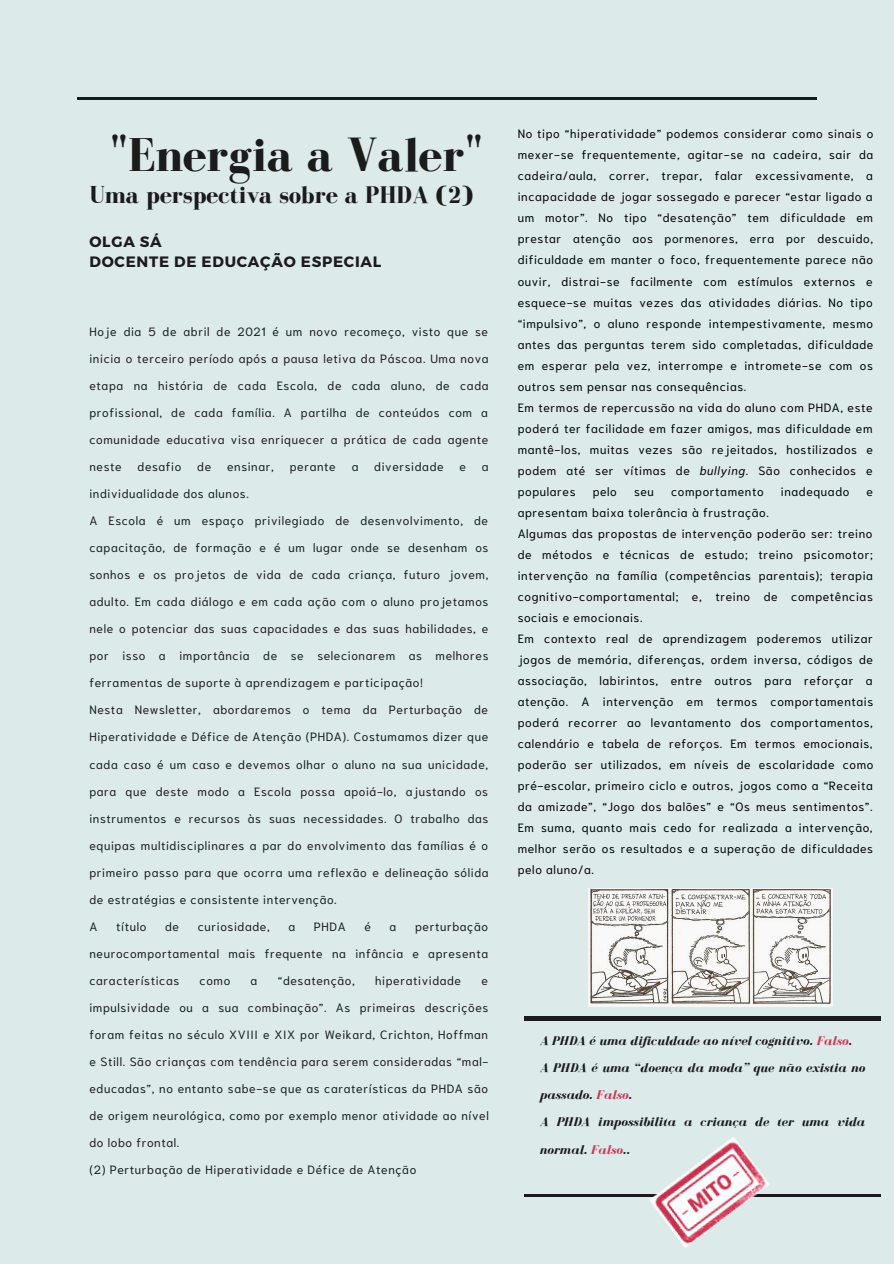
<style>
.page{position:relative;width:894px;height:1264px;background:#fff}
.page>*{position:absolute;margin:0;border:0;box-sizing:border-box;transform-origin:0 0}
.t1{font:700 48.75px "Bodoni FLF";color:#1b1b1b}
.t2{font:700 24.75px "Bodoni FLF";color:#1b1b1b}
.t3{font:700 15px "Montserrat";letter-spacing:.05em;color:#1b1b1b}
.t4{font:italic 700 13.05px/27.2px "Bodoni FLF";color:#1b1b1b}
.t5{font:12px/21px "Niramit";letter-spacing:.05em;color:#000;text-align:justify}
.t6{font:12px "Niramit";letter-spacing:.05em;color:#1b1b1b}
.s1{font-style:italic}
.s2{color:#cd3754}
</style>
<div class="page">
<div style="left:0;top:0;width:893px;height:1263px;background:#ddeaea"></div>
<hr style="left:524px;top:1193px;width:356px;height:3px;background:#1b1b1b">
<hr style="left:77px;top:97px;width:739px;height:2px;background:#1b1b1b">
<hr style="left:524px;top:1016px;width:356px;height:4px;background:#1b1b1b">
<img style="left:638px;top:1137px;width:143px;height:111px">
<img style="left:588px;top:888px;width:244px;height:118px">
<p class="t1" style="left:109px;top:129px;width:375px">"Energia a Valer"</p>
<p class="t2" style="left:89px;top:181px;width:385px">Uma perspectiva sobre a PHDA (2)</p>
<p class="t3" style="left:89px;top:232px;width:74px">OLGA SÁ</p>
<p class="t3" style="left:89px;top:252px;width:293px">DOCENTE DE EDUCAÇÃO ESPECIAL</p>
<p class="t6" style="left:89px;top:322px;width:400px">Hoje dia 5 de abril de 2021 é um novo recomeço, visto que se</p>
<p class="t6" style="left:89px;top:350px;width:400px">inicia o terceiro período após a pausa letiva da Páscoa. Uma nova</p>
<p class="t6" style="left:89px;top:377px;width:400px">etapa na história de cada Escola, de cada aluno, de cada</p>
<p class="t6" style="left:89px;top:404px;width:400px">profissional, de cada família. A partilha de conteúdos com a</p>
<p class="t6" style="left:89px;top:431px;width:400px">comunidade educativa visa enriquecer a prática de cada agente</p>
<p class="t6" style="left:89px;top:458px;width:34px">neste</p>
<p class="t6" style="left:137px;top:458px;width:45px">desafio</p>
<p class="t6" style="left:197px;top:458px;width:15px">de</p>
<p class="t6" style="left:227px;top:458px;width:48px">ensinar,</p>
<p class="t6" style="left:290px;top:458px;width:48px">perante</p>
<p class="t6" style="left:351px;top:458px;width:8px">a</p>
<p class="t6" style="left:374px;top:458px;width:71px">diversidade</p>
<p class="t6" style="left:459px;top:458px;width:8px">e</p>
<p class="t6" style="left:481px;top:458px;width:8px">a</p>
<p class="t6" style="left:89px;top:485px;width:161px">individualidade dos alunos.</p>
<p class="t6" style="left:89px;top:512px;width:400px">A Escola é um espaço privilegiado de desenvolvimento, de</p>
<p class="t6" style="left:89px;top:539px;width:400px">capacitação, de formação e é um lugar onde se desenham os</p>
<p class="t6" style="left:89px;top:566px;width:400px">sonhos e os projetos de vida de cada criança, futuro jovem,</p>
<p class="t6" style="left:89px;top:593px;width:400px">adulto. Em cada diálogo e em cada ação com o aluno projetamos</p>
<p class="t6" style="left:89px;top:620px;width:400px">nele o potenciar das suas capacidades e das suas habilidades, e</p>
<p class="t6" style="left:89px;top:647px;width:400px">por isso a importância de se selecionarem as melhores</p>
<p class="t6" style="left:89px;top:674px;width:335px">ferramentas de suporte à aprendizagem e participação!</p>
<p class="t6" style="left:89px;top:701px;width:400px">Nesta Newsletter, abordaremos o tema da Perturbação de</p>
<p class="t6" style="left:89px;top:728px;width:400px">Hiperatividade e Défice de Atenção (PHDA). Costumamos dizer que</p>
<p class="t6" style="left:89px;top:755px;width:400px">cada caso é um caso e devemos olhar o aluno na sua unicidade,</p>
<p class="t6" style="left:89px;top:782px;width:400px">para que deste modo a Escola possa apoiá-lo, ajustando os</p>
<p class="t6" style="left:89px;top:809px;width:400px">instrumentos e recursos às suas necessidades. O trabalho das</p>
<p class="t6" style="left:89px;top:836px;width:400px">equipas multidisciplinares a par do envolvimento das famílias é o</p>
<p class="t6" style="left:89px;top:863px;width:400px">primeiro passo para que ocorra uma reflexão e delineação sólida</p>
<p class="t6" style="left:89px;top:890px;width:249px">de estratégias e consistente intervenção.</p>
<p class="t6" style="left:89px;top:917px;width:9px">A</p>
<p class="t6" style="left:116px;top:917px;width:32px">título</p>
<p class="t6" style="left:165px;top:917px;width:15px">de</p>
<p class="t6" style="left:198px;top:917px;width:73px">curiosidade,</p>
<p class="t6" style="left:288px;top:917px;width:8px">a</p>
<p class="t6" style="left:314px;top:917px;width:33px">PHDA</p>
<p class="t6" style="left:364px;top:917px;width:8px">é</p>
<p class="t6" style="left:389px;top:917px;width:8px">a</p>
<p class="t6" style="left:415px;top:917px;width:74px">perturbação</p>
<p class="t6" style="left:89px;top:944px;width:400px">neurocomportamental mais frequente na infância e apresenta</p>
<p class="t6" style="left:89px;top:971px;width:91px">características</p>
<p class="t6" style="left:199px;top:971px;width:32px">como</p>
<p class="t6" style="left:250px;top:971px;width:8px">a</p>
<p class="t6" style="left:278px;top:971px;width:79px">“desatenção,</p>
<p class="t6" style="left:375px;top:971px;width:87px">hiperatividade</p>
<p class="t6" style="left:481px;top:971px;width:8px">e</p>
<p class="t6" style="left:89px;top:998px;width:400px">impulsividade ou a sua combinação”. As primeiras descrições</p>
<p class="t6" style="left:89px;top:1025px;width:400px">foram feitas no século XVIII e XIX por Weikard, Crichton, Hoffman</p>
<p class="t6" style="left:89px;top:1052px;width:400px">e Still. São crianças com tendência para serem consideradas “mal-</p>
<p class="t6" style="left:89px;top:1079px;width:400px">educadas”, no entanto sabe-se que as caraterísticas da PHDA são</p>
<p class="t6" style="left:89px;top:1106px;width:401px">de origem neurológica, como por exemplo menor atividade ao nível</p>
<p class="t6" style="left:89px;top:1133px;width:91px">do lobo frontal.</p>
<p class="t6" style="left:89px;top:1160px;width:328px">(2) Perturbação de Hiperatividade e Défice de Atenção</p>
<p class="t5" style="left:517px;top:122px;width:357px">No tipo “hiperatividade” podemos considerar como sinais o mexer-se frequentemente, agitar-se na cadeira, sair da cadeira/aula, correr, trepar, falar excessivamente, a incapacidade de jogar sossegado e parecer “estar ligado a um motor”. No tipo “desatenção” tem dificuldade em prestar atenção aos pormenores, erra por descuido, dificuldade em manter o foco, frequentemente parece não ouvir, distrai-se facilmente com estímulos externos e esquece-se muitas vezes das atividades diárias. No tipo “impulsivo”, o aluno responde intempestivamente, mesmo antes das perguntas terem sido completadas, dificuldade em esperar pela vez, interrompe e intromete-se com os outros sem pensar nas consequências.</p>
<p class="t5" style="left:517px;top:396px;width:357px">Em termos de repercussão na vida do aluno com PHDA, este poderá ter facilidade em fazer amigos, mas dificuldade em mantê-los, muitas vezes são rejeitados, hostilizados e podem até ser vítimas de <span class="s1">bullying</span>. São conhecidos e populares</p>
<p class="t5" style="left:592px;top:480px;width:26px">pelo</p>
<p class="t5" style="left:634px;top:480px;width:21px">seu</p>
<p class="t5" style="left:671px;top:480px;width:94px">comportamento</p>
<p class="t5" style="left:780px;top:480px;width:70px">inadequado</p>
<p class="t5" style="left:866px;top:480px;width:8px">e</p>
<p class="t5" style="left:517px;top:501px;width:253px">apresentam baixa tolerância à frustração.</p>
<p class="t5" style="left:517px;top:522px;width:357px">Algumas das propostas de intervenção poderão ser: treino de métodos e técnicas de estudo; treino psicomotor; intervenção na família (competências parentais); terapia cognitivo-comportamental; e, treino de competências sociais e emocionais.</p>
<p class="t5" style="left:517px;top:627px;width:357px">Em contexto real de aprendizagem poderemos utilizar jogos de memória, diferenças, ordem inversa, códigos de associação, labirintos, entre outros para reforçar a atenção. A intervenção em termos comportamentais poderá recorrer ao levantamento dos comportamentos, calendário e tabela de reforços. Em termos emocionais, poderão ser utilizados, em níveis de escolaridade como pré-escolar, primeiro ciclo e outros, jogos como a “Receita da amizade”, “Jogo dos balões” e “Os meus sentimentos”.<br>Em suma, quanto mais cedo for realizada a intervenção, melhor serão os resultados e a superação de dificuldades pelo aluno/a.</p>
<p class="t4" style="left:539px;top:1026px;width:314px">A PHDA é uma dificuldade ao nível cognitivo. <span class="s2">Falso</span>.</p>
<p class="t4" style="left:539px;top:1054px;width:327px">A PHDA é uma “doença da moda” que não existia no passado. <span class="s2">Falso</span>.</p>
<p class="t4" style="left:539px;top:1108px;width:327px">A PHDA impossibilita a criança de ter uma vida normal. <span class="s2">Falso</span>..</p>
</div>
